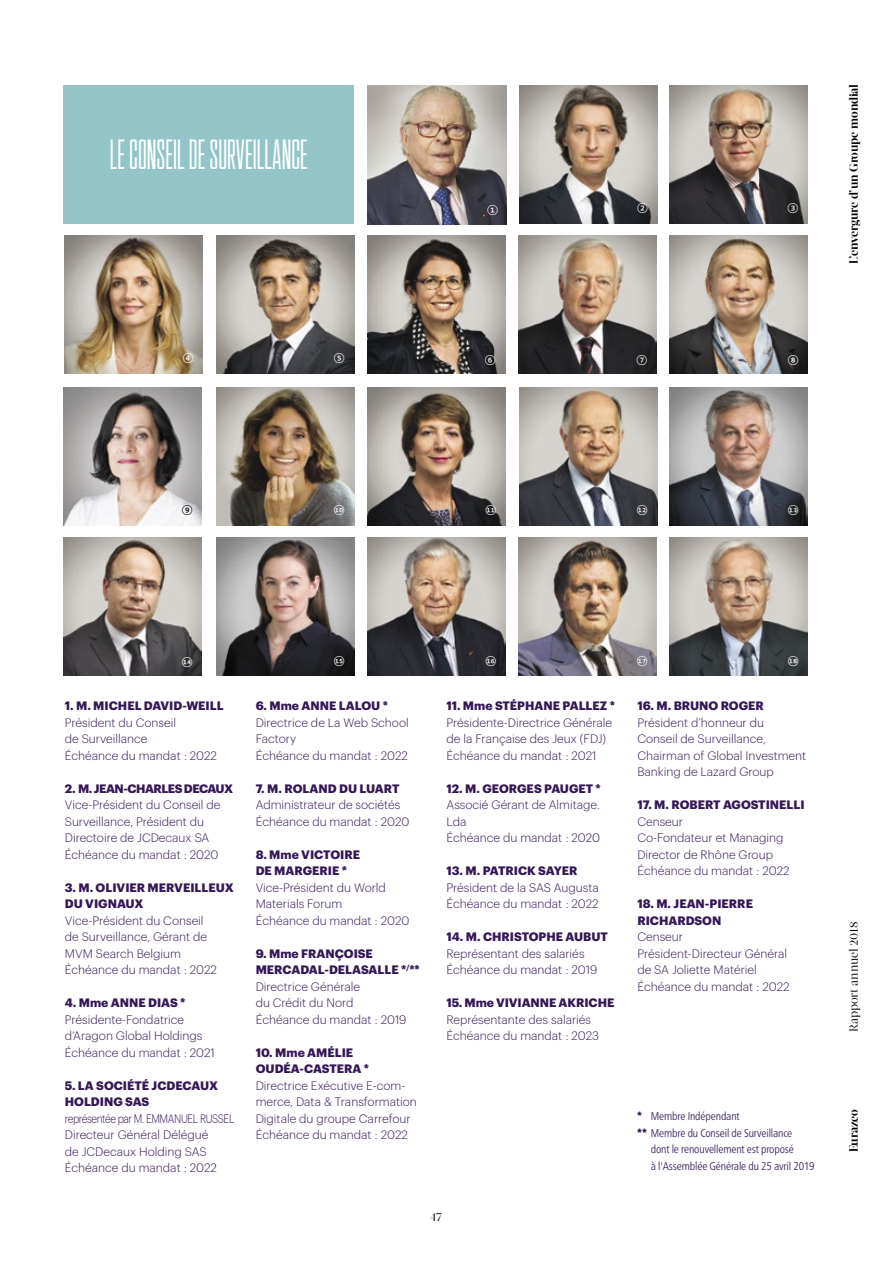
<style>
.page{position:relative;width:893px;height:1263px;background:#fff}
.page>*{position:absolute;margin:0;border:0;box-sizing:border-box;transform-origin:0 0}
.t1{font:42px "Plaak 2 Griffon 22 Light";color:#fff}
.t2{font:300 12px/16.5px "Graphik";color:#351755}
.t3{font:700 12px/16.5px "Graphik";color:#351755}
.t4{font:300 12px/16.5px "Graphik";color:#351755;scale:.85 1}
.t5{font:700 12px "Acta Display";letter-spacing:-.015em;color:#000}
.t6{font:700 12px "Graphik";letter-spacing:-.04em;color:#351755}
.t7{font:12px "Acta Display";letter-spacing:-.01em;color:#000}
.t8{font:300 condensed 11.25px "Frutiger Neue LTW1 G";letter-spacing:-.01em;color:#351755}
.s1{font-weight:700}
.s2{font-family:"Graphik";font-weight:700;font-stretch:normal}
</style>
<div class="page">
<img style="left:367px;top:85px;width:140px;height:140px">
<img style="left:518px;top:236px;width:138px;height:137px">
<img style="left:367px;top:236px;width:138px;height:137px">
<img style="left:670px;top:236px;width:138px;height:137px">
<img style="left:64px;top:538px;width:138px;height:137px">
<img style="left:519px;top:85px;width:138px;height:138px">
<img style="left:367px;top:387px;width:138px;height:138px">
<img style="left:519px;top:387px;width:138px;height:138px">
<img style="left:216px;top:236px;width:138px;height:137px">
<img style="left:670px;top:85px;width:138px;height:138px">
<img style="left:670px;top:537px;width:138px;height:138px">
<img style="left:216px;top:387px;width:138px;height:138px">
<img style="left:216px;top:537px;width:138px;height:138px">
<img style="left:670px;top:387px;width:138px;height:138px">
<div style="left:64px;top:85px;width:290px;height:138px;background:#93c5c8"></div>
<img style="left:367px;top:537px;width:138px;height:138px">
<img style="left:65px;top:235px;width:138px;height:138px">
<img style="left:519px;top:537px;width:138px;height:138px">
<img style="left:64px;top:387px;width:138px;height:138px">
<svg style="left:487px;top:204px;width:11px;height:11px"></svg>
<svg style="left:485px;top:355px;width:10px;height:10px"></svg>
<svg style="left:637px;top:355px;width:10px;height:10px"></svg>
<svg style="left:788px;top:355px;width:10px;height:10px"></svg>
<svg style="left:638px;top:203px;width:10px;height:10px"></svg>
<svg style="left:486px;top:505px;width:10px;height:10px"></svg>
<svg style="left:637px;top:505px;width:10px;height:10px"></svg>
<svg style="left:334px;top:353px;width:10px;height:11px"></svg>
<svg style="left:788px;top:655px;width:10px;height:11px"></svg>
<svg style="left:334px;top:505px;width:10px;height:10px"></svg>
<svg style="left:334px;top:655px;width:10px;height:11px"></svg>
<svg style="left:486px;top:655px;width:10px;height:11px"></svg>
<svg style="left:637px;top:655px;width:10px;height:11px"></svg>
<svg style="left:182px;top:505px;width:10px;height:10px"></svg>
<svg style="left:182px;top:657px;width:10px;height:10px"></svg>
<svg style="left:788px;top:203px;width:10px;height:10px"></svg>
<svg style="left:788px;top:505px;width:10px;height:10px"></svg>
<svg style="left:183px;top:353px;width:10px;height:11px"></svg>
<h1 class="t1" style="left:110px;top:135px;width:200px">LE CONSEIL DE SURVEILLANCE</h1>
<p class="t5" style="left:846px;top:264px;width:182px;rotate:-90deg">L’envergure d’un Groupe mondial</p>
<p class="t3" style="left:65px;top:696px;width:160px">1. M. MICHEL DAVID-WEILL</p>
<p class="t2" style="left:65px;top:713px;width:154px">Président du Conseil<br>de Surveillance<br>Échéance du mandat : 2022</p>
<p class="t6" style="left:65px;top:779px;width:170px">2. M. JEAN-CHARLES DECAUX</p>
<p class="t2" style="left:65px;top:796px;width:157px">Vice-Président du Conseil de<br>Surveillance, Président du<br>Directoire de JCDecaux SA<br>Échéance du mandat : 2020</p>
<p class="t3" style="left:65px;top:878px;width:170px">3. M. OLIVIER MERVEILLEUX<br>DU VIGNAUX</p>
<p class="t2" style="left:65px;top:911px;width:154px">Vice-Président du Conseil de Surveillance, Gérant de<br>MVM Search Belgium<br>Échéance du mandat : 2022</p>
<p class="t3" style="left:65px;top:993px;width:122px">4. Mme ANNE DIAS *</p>
<p class="t2" style="left:65px;top:1010px;width:152px">Présidente-Fondatrice d’Aragon Global Holdings<br>Échéance du mandat : 2021</p>
<p class="t3" style="left:65px;top:1076px;width:155px">5. LA SOCIÉTÉ JCDECAUX<br>HOLDING SAS</p>
<p class="t4" style="left:65px;top:1109px;width:201px">représentée par M. EMMANUEL RUSSEL<br>Directeur Général Délégué<br>de JCDecaux Holding SAS<br>Échéance du mandat : 2022</p>
<p class="t3" style="left:256px;top:696px;width:134px">6. Mme ANNE LALOU *</p>
<p class="t2" style="left:256px;top:713px;width:155px">Directrice de La Web School<br>Factory<br>Échéance du mandat : 2022</p>
<p class="t3" style="left:256px;top:779px;width:145px">7. M. ROLAND DU LUART</p>
<p class="t2" style="left:256px;top:796px;width:155px">Administrateur de sociétés<br>Échéance du mandat : 2020</p>
<p class="t3" style="left:256px;top:845px;width:106px">8. Mme VICTOIRE<br>DE MARGERIE *</p>
<p class="t2" style="left:256px;top:878px;width:155px">Vice-Président du World<br>Materials Forum<br>Échéance du mandat : 2020</p>
<p class="t2" style="left:256px;top:944px;width:166px"><span class="s1">9. Mme FRANÇOISE<br>MERCADAL-DELASALLE *</span><sup>/</sup><span class="s1">**<br></span>Directrice Générale<br>du Crédit du Nord<br>Échéance du mandat : 2019</p>
<p class="t3" style="left:256px;top:1043px;width:115px">10. Mme AMÉLIE<br>OUDÉA-CASTERA *</p>
<p class="t2" style="left:256px;top:1076px;width:163px">Directrice Exécutive E-com&shy;merce, Data &amp; Transformation<br>Digitale du groupe Carrefour<br>Échéance du mandat : 2022</p>
<p class="t3" style="left:446px;top:696px;width:170px">11. Mme STÉPHANE PALLEZ *</p>
<p class="t2" style="left:446px;top:713px;width:167px">Présidente-Directrice Générale de la Française des Jeux (FDJ)<br>Échéance du mandat : 2021</p>
<p class="t3" style="left:446px;top:779px;width:156px">12. M. GEORGES PAUGET *</p>
<p class="t2" style="left:446px;top:796px;width:155px">Associé Gérant de Almitage.<br>Lda<br>Échéance du mandat : 2020</p>
<p class="t3" style="left:446px;top:861px;width:133px">13. M. PATRICK SAYER</p>
<p class="t2" style="left:446px;top:878px;width:154px">Président de la SAS Augusta<br>Échéance du mandat : 2022</p>
<p class="t3" style="left:446px;top:927px;width:163px">14. M. CHRISTOPHE AUBUT</p>
<p class="t2" style="left:446px;top:944px;width:152px">Représentant des salariés<br>Échéance du mandat : 2019</p>
<p class="t3" style="left:446px;top:993px;width:169px">15. Mme VIVIANNE AKRICHE</p>
<p class="t2" style="left:446px;top:1010px;width:154px">Représentante des salariés<br>Échéance du mandat : 2023</p>
<p class="t7" style="left:430px;top:1209px;width:14px">47</p>
<p class="t3" style="left:637px;top:696px;width:128px">16. M. BRUNO ROGER</p>
<p class="t2" style="left:637px;top:713px;width:170px">Président d’honneur du<br>Conseil de Surveillance,<br>Chairman of Global Investment<br>Banking de Lazard Group</p>
<p class="t3" style="left:637px;top:795px;width:169px">17. M. ROBERT AGOSTINELLI</p>
<p class="t2" style="left:637px;top:812px;width:154px">Censeur<br>Co-Fondateur et Managing<br>Director de Rhône Group<br>Échéance du mandat : 2022</p>
<p class="t3" style="left:637px;top:894px;width:117px">18. M. JEAN-PIERRE<br>RICHARDSON</p>
<p class="t2" style="left:637px;top:928px;width:154px">Censeur<br>Président-Directeur Général de SA Joliette Matériel<br>Échéance du mandat : 2022</p>
<p class="t8" style="left:637px;top:1110px;width:104px"><span class="s2">*</span> Membre Indépendant</p>
<p class="t8" style="left:637px;top:1126px;width:156px"><span class="s2">**</span> Membre du Conseil de Surveillance</p>
<p class="t8" style="left:651px;top:1143px;width:145px">dont le renouvellement est proposé</p>
<p class="t8" style="left:651px;top:1159px;width:165px">à l'Assemblée Générale du 25 avril 2019</p>
<p class="t7" style="left:847px;top:1032px;width:112px;rotate:-90deg">Rapport annuel 2018</p>
<p class="t5" style="left:846px;top:1152px;width:45px;rotate:-90deg">Eurazeo</p>
</div>
